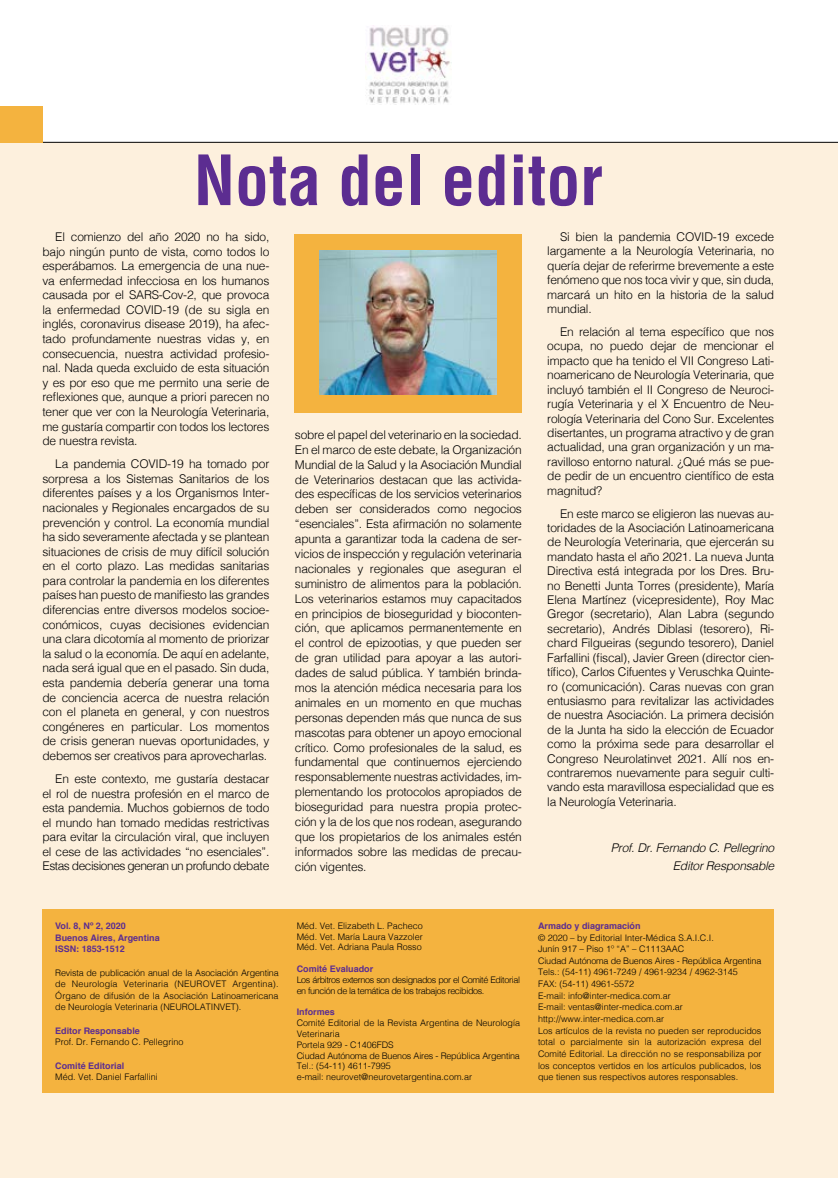
<style>
.page{position:relative;width:838px;height:1178px;background:#fff}
.page>*{position:absolute;margin:0;border:0;box-sizing:border-box;transform-origin:0 0}
.t1{font:700 condensed 67.5px "Helvetica";color:#5c2d91}
.t2{font:300 12px/14.5px "Helvetica";letter-spacing:-.02em;color:#000;text-align:justify}
.t3{font:italic 300 12px/18.6px "Helvetica";letter-spacing:-.02em;color:#000;text-align:right}
.t4{font:300 9px/11.7px "Helvetica";color:#000;text-align:justify}
.t5{font:700 9px/11.7px "Helvetica";color:#5c2d91}
.t6{font:300 9px/10.8px "Helvetica";letter-spacing:-.04em;color:#000}
</style>
<div class="page">
<div style="left:0;top:142px;width:838px;height:1036px;background:#fdf0dd"></div>
<img style="left:365px;top:27px;width:86px;height:78px">
<hr style="left:0;top:142px;width:838px;height:1px;background:#000">
<div style="left:0;top:106px;width:43px;height:37px;background:#f4b33f"></div>
<div style="left:43px;top:909px;width:731px;height:184px;background:#f4b33f"></div>
<div style="left:294px;top:234px;width:228px;height:178px;background:#f4b33f"></div>
<img style="left:319px;top:250px;width:178px;height:144px">
<h1 class="t1" style="left:194px;top:138px;width:410px">Nota del editor</h1>
<p class="t2" style="left:43px;top:229px;width:228px;text-indent:13px">El comienzo del año 2020 no ha sido, bajo ningún punto de vista, como todos lo esperábamos. La emergencia de una nue&shy;va enfermedad infecciosa en los humanos causada por el SARS-Cov-2, que provoca la enfermedad COVID-19 (de su sigla en inglés, coronavirus disease 2019), ha afec&shy;tado profundamente nuestras vidas y, en consecuencia, nuestra actividad profesio&shy;nal. Nada queda excluido de esta situación y es por eso que me permito una serie de reflexiones que, aunque a priori parecen no tener que ver con la Neurología Veterinaria, me gustaría compartir con todos los lectores de nuestra revista.</p>
<p class="t2" style="left:43px;top:456px;width:228px;text-indent:13px">La pandemia COVID-19 ha tomado por sorpresa a los Sistemas Sanitarios de los diferentes países y a los Organismos Inter&shy;nacionales y Regionales encargados de su prevención y control. La economía mundial ha sido severamente afectada y se plantean situaciones de crisis de muy difícil solución en el corto plazo. Las medidas sanitarias para controlar la pandemia en los diferentes países han puesto de manifiesto las grandes diferencias entre diversos modelos socioe&shy;conómicos, cuyas decisiones evidencian una clara dicotomía al momento de priorizar la salud o la economía. De aquí en adelante, nada será igual que en el pasado. Sin duda, esta pandemia debería generar una toma de conciencia acerca de nuestra relación con el planeta en general, y con nuestros congéneres en particular. Los momentos de crisis generan nuevas oportunidades, y debemos ser creativos para aprovecharlas.</p>
<p class="t2" style="left:43px;top:770px;width:228px;text-indent:13px">En este contexto, me gustaría destacar el rol de nuestra profesión en el marco de esta pandemia. Muchos gobiernos de todo el mundo han tomado medidas restrictivas para evitar la circulación viral, que incluyen el cese de las actividades “no esenciales”.<br>Estas decisiones generan un profundo debate</p>
<p class="t2" style="left:547px;top:229px;width:228px;text-indent:13px">Si bien la pandemia COVID-19 excede largamente a la Neurología Veterinaria, no quería dejar de referirme brevemente a este fenómeno que nos toca vivir y que, sin duda, marcará un hito en la historia de la salud mundial.</p>
<p class="t2" style="left:547px;top:324px;width:228px;text-indent:13px">En relación al tema específico que nos ocupa, no puedo dejar de mencionar el impacto que ha tenido el VII Congreso Lati&shy;noamericano de Neurología Veterinaria, que incluyó también el II Congreso de Neuroci&shy;rugía Veterinaria y el X Encuentro de Neu&shy;rología Veterinaria del Cono Sur. Excelentes disertantes, un programa atractivo y de gran actualidad, una gran organización y un ma&shy;ravilloso entorno natural. ¿Qué más se pue&shy;de pedir de un encuentro científico de esta magnitud?</p>
<p class="t2" style="left:547px;top:505px;width:228px;text-indent:13px">En este marco se eligieron las nuevas au&shy;toridades de la Asociación Latinoamericana de Neurología Veterinaria, que ejercerán su mandato hasta el año 2021. La nueva Junta Directiva está integrada por los Dres. Bru&shy;no Benetti Junta Torres (presidente), María Elena Martínez (vicepresidente), Roy Mac Gregor (secretario), Alan Labra (segundo secretario), Andrés Diblasi (tesorero), Ri&shy;chard Filgueiras (segundo tesorero), Daniel Farfallini (fiscal), Javier Green (director cien&shy;tífico), Carlos Cifuentes y Veruschka Quinte&shy;ro (comunicación). Caras nuevas con gran entusiasmo para revitalizar las actividades de nuestra Asociación. La primera decisión de la Junta ha sido la elección de Ecuador como la próxima sede para desarrollar el Congreso Neurolatinvet 2021. Allí nos en&shy;contraremos nuevamente para seguir culti&shy;vando esta maravillosa especialidad que es la Neurología Veterinaria.</p>
<p class="t3" style="left:611px;top:837px;width:165px">Prof. Dr. Fernando C. Pellegrino<br>Editor Responsable</p>
<p class="t2" style="left:295px;top:426px;width:228px">sobre el papel del veterinario en la sociedad.<br>En el marco de este debate, la Organización Mundial de la Salud y la Asociación Mundial de Veterinarios destacan que las activida&shy;des específicas de los servicios veterinarios deben ser considerados como negocios “esenciales”. Esta afirmación no solamente apunta a garantizar toda la cadena de ser&shy;vicios de inspección y regulación veterinaria nacionales y regionales que aseguran el suministro de alimentos para la población.<br>Los veterinarios estamos muy capacitados en principios de bioseguridad y bioconten&shy;ción, que aplicamos permanentemente en el control de epizootias, y que pueden ser de gran utilidad para apoyar a las autori&shy;dades de salud pública. Y también brinda&shy;mos la atención médica necesaria para los animales en un momento en que muchas personas dependen más que nunca de sus mascotas para obtener un apoyo emocional crítico. Como profesionales de la salud, es fundamental que continuemos ejerciendo responsablemente nuestras actividades, im&shy;plementando los protocolos apropiados de bioseguridad para nuestra propia protec&shy;ción y la de los que nos rodean, asegurando que los propietarios de los animales estén informados sobre las medidas de precau&shy;ción vigentes.</p>
<p class="t5" style="left:55px;top:920px;width:106px">Vol. 8, Nº 2, 2020<br>Buenos Aires, Argentina<br>ISSN: 1853-1512</p>
<p class="t4" style="left:55px;top:966px;width:225px">Revista de publicación anual de la Asociación Argentina de Neurología Veterinaria (NEUROVET Argentina).<br>Órgano de difusión de la Asociación Latinoamericana de Neurología Veterinaria (NEUROLATINVET).</p>
<p class="t5" style="left:55px;top:1025px;width:86px">Editor Responsable</p>
<p class="t4" style="left:55px;top:1035px;width:130px">Prof. Dr. Fernando C. Pellegrino</p>
<p class="t5" style="left:55px;top:1059px;width:71px">Comité Editorial</p>
<p class="t4" style="left:55px;top:1070px;width:104px">Méd. Vet. Daniel Farfallini</p>
<p class="t4" style="left:297px;top:919px;width:128px;line-height:10.8px">Méd. Vet. Elizabeth L. Pacheco Méd. Vet. María Laura Vazzoler Méd. Vet. Adriana Paula Rosso</p>
<p class="t5" style="left:297px;top:963px;width:78px">Comité Evaluador</p>
<p class="t6" style="left:297px;top:973px;width:225px">Los árbitros externos son designados por el Comité Editorial en función de la temática de los trabajos recibidos.</p>
<p class="t5" style="left:297px;top:1006px;width:40px">Informes</p>
<p class="t4" style="left:297px;top:1017px;width:225px;line-height:10.8px;text-align:left">Comité Editorial de la Revista Argentina de Neurología Veterinaria<br>Portela 929 - C1406FDS<br>Ciudad Autónoma de Buenos Aires - República Argentina Tel.: (54-11) 4611-7995<br>e-mail: neurovet@neurovetargentina.com.ar</p>
<p class="t5" style="left:538px;top:920px;width:104px">Armado y diagramación</p>
<p class="t4" style="left:538px;top:931px;width:225px;text-align:left">© 2020 – by Editorial Inter-Médica S.A.I.C.I.<br>Junín 917 – Piso 1º “A” – C1113AAC<br>Ciudad Autónoma de Buenos Aires - República Argentina Tels.: (54-11) 4961-7249 / 4961-9234 / 4962-3145<br>FAX: (54-11) 4961-5572<br>E-mail: info@inter-medica.com.ar<br>E-mail: ventas@inter-medica.com.ar http://www.inter-medica.com.ar<br>Los artículos de la revista no pueden ser reproducidos total o parcialmente sin la autorización expresa del Comité Editorial. La dirección no se responsabiliza por los conceptos vertidos en los artículos publicados, los que tienen sus respectivos autores responsables.</p>
</div>
